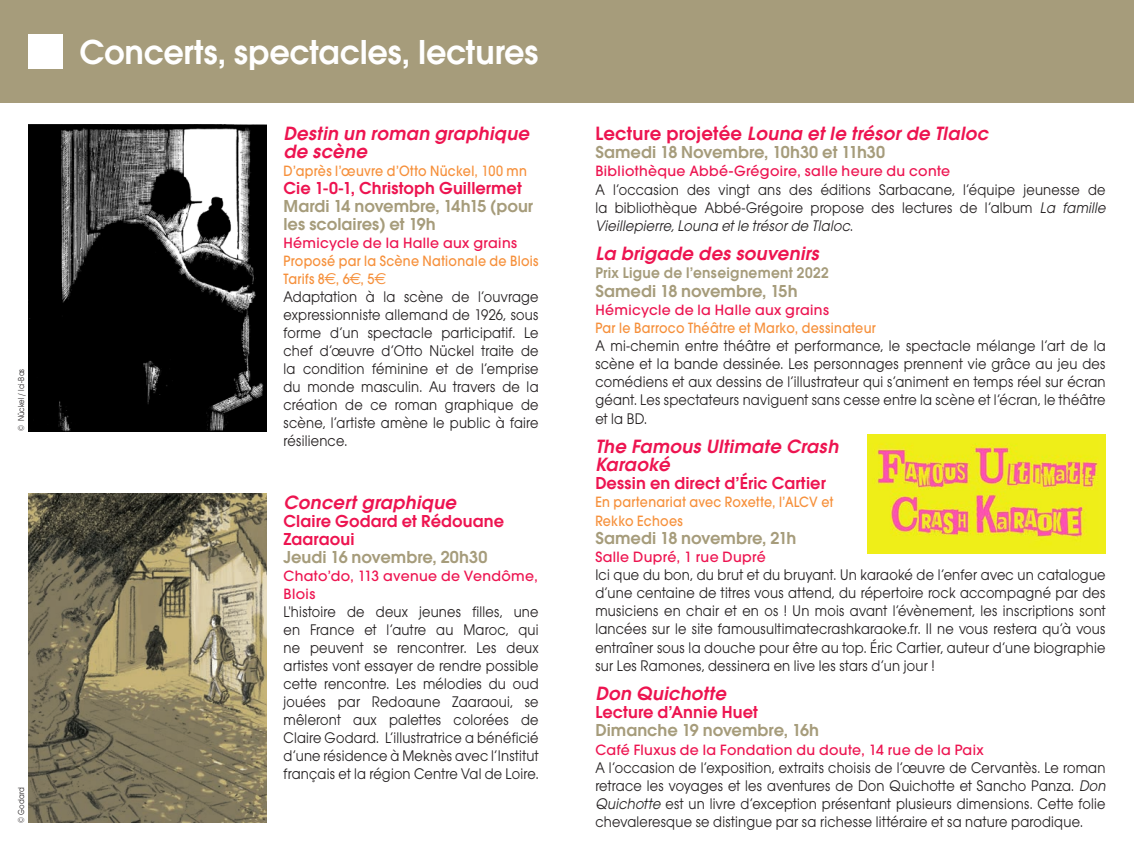
<style>
.page{position:relative;width:1134px;height:851px;background:#fff}
.page>*{position:absolute;margin:0;border:0;box-sizing:border-box;transform-origin:0 0}
.t1{font:600 36px "Avant Garde Gothic Itc T";letter-spacing:-.005em;color:#fff}
.t2{font:italic 600 20px/18px "Avant Garde Gothic Itc T";color:#ed1450}
.t3{font:600 18px/18px "Avant Garde Gothic Itc T";color:#a69c7b}
.t4{font:600 18px/18px "Avant Garde Gothic Itc T";letter-spacing:.005em;color:#ed1450}
.t5{font:16px/18px "Avant Garde Gothic Itc T";letter-spacing:.015em;color:#231f20;text-align:justify;scale:.9 1}
.t6{font:600 16px "Avant Garde Gothic Itc T";letter-spacing:.02em;color:#a69c7b;scale:.95 1}
.t7{font:500 14px/18px "Avant Garde";letter-spacing:.025em;color:#ed1450}
.t8{font:500 14px/18px "Avant Garde";letter-spacing:.025em;color:#f6903b;scale:.9 1}
.t9{font:9px "Avant Garde Gothic Itc T";letter-spacing:.02em;color:#231f20;scale:.85 1}
.s1{font-family:"Euro Sans";font-weight:400;font-size:16px}
.s2{font-style:normal}
.s3{font-style:italic}
</style>
<div class="page">
<div style="left:567px;top:0;width:567px;height:102px;background:#a69c7b"></div>
<div style="left:0;top:0;width:567px;height:102px;background:#a69c7b"></div>
<div style="left:28px;top:35px;width:34px;height:34px;background:#fff"></div>
<img style="left:28px;top:125px;width:238px;height:306px">
<img style="left:28px;top:493px;width:238px;height:329px">
<img style="left:867px;top:434px;width:238px;height:119px">
<p class="t9" style="left:16px;top:431px;width:75px;rotate:-90deg">© Nückel / Ici-Bas</p>
<p class="t9" style="left:16px;top:822px;width:43px;rotate:-90deg">© Godard</p>
<h1 class="t1" style="left:79px;top:31px;width:461px">Concerts, spectacles, lectures</h1>
<p class="t2" style="left:283px;top:124px;width:251px">Destin un roman graphique de scène</p>
<p class="t8" style="left:283px;top:162px;width:272px">D’après l’œuvre d’Otto Nückel, 100 mn</p>
<p class="t4" style="left:283px;top:179px;width:240px">Cie 1-0-1, Christoph Guillermet</p>
<p class="t3" style="left:283px;top:197px;width:251px">Mardi 14 novembre, 14h15 (pour les scolaires) et 19h</p>
<p class="t7" style="left:283px;top:234px;width:235px">Hémicycle de la Halle aux grains</p>
<p class="t8" style="left:283px;top:252px;width:285px">Proposé par la Scène Nationale de Blois<br>Tarifs 8<span class="s1">€</span>, 6<span class="s1">€</span>, 5<span class="s1">€</span></p>
<p class="t5" style="left:283px;top:287px;width:285px">Adaptation à la scène de l’ouvrage expressionniste allemand de 1926, sous forme d’un spectacle participatif. Le chef d’œuvre d’Otto Nückel traite de la condition féminine et de l’emprise du monde masculin. Au travers de la création de ce roman graphique de scène, l’artiste amène le public à faire résilience.</p>
<p class="t2" style="left:283px;top:493px;width:178px">Concertgraphique</p>
<p class="t4" style="left:283px;top:511px;width:222px">Claire Godard et Rédouane<br>Zaaraoui</p>
<p class="t3" style="left:283px;top:547px;width:205px">Jeudi 16 novembre, 20h30</p>
<p class="t7" style="left:283px;top:566px;width:256px">Chato’do, 113 avenue de Vendôme,<br>Blois</p>
<p class="t5" style="left:283px;top:602px;width:285px">L'histoire de deux jeunes filles, une en France et l’autre au Maroc, qui ne peuvent se rencontrer. Les deux artistes vont essayer de rendre possible cette rencontre. Les mélodies du oud jouées par Redoaune Zaaraoui, se mêleront aux palettes colorées de Claire Godard. L’illustratrice a bénéficié d’une résidence à Meknès avec l’Institut français et la région Centre Val de Loire.</p>
<p class="t2" style="left:595px;top:124px;width:398px"><span class="s2">Le ct u re p roj et é e</span> Louna etle trésorde Tlaloc</p>
<p class="t3" style="left:595px;top:143px;width:291px">Samedi 18 Novembre, 10h30 et 11h30</p>
<p class="t7" style="left:595px;top:162px;width:356px">Bibliothèque Abbé-Grégoire, salle heure du conte</p>
<p class="t5" style="left:595px;top:180px;width:572px;text-align:left">A l’occasion des vingt ans des éditions Sarbacane, l’équipe jeunesse de la bibliothèque Abbé-Grégoire propose des lectures de l’album <span class="s3">La famille<br>Vieillepierre,Louna etle trésorde Tlaloc</span>.</p>
<p class="t2" style="left:595px;top:244px;width:229px">La brigade des souvenirs</p>
<p class="t6" style="left:595px;top:264px;width:247px">Prix Ligue de l’enseignement 2022</p>
<p class="t3" style="left:595px;top:281px;width:204px">Samedi 18 novembre, 15h</p>
<p class="t7" style="left:595px;top:300px;width:235px">Hémicycle de la Halle aux grains</p>
<p class="t8" style="left:595px;top:319px;width:313px">Par le Barroco Théâtre et Marko, dessinateur</p>
<p class="t5" style="left:595px;top:336px;width:568px">A mi-chemin entre théâtre et performance, le spectacle mélange l’art de la scène et la bande dessinée. Les personnages prennent vie grâce au jeu des comédiens et aux dessins de l’illustrateur qui s’animent en temps réel sur écran géant. Les spectateurs naviguent sans cesse entre la scène et l’écran, le théâtre et la BD.</p>
<p class="t2" style="left:595px;top:437px;width:249px">The Famous Ultimate Crash<br>Karaoké</p>
<p class="t4" style="left:595px;top:474px;width:232px">Dessin en direct d’Éric Cartier</p>
<p class="t8" style="left:595px;top:493px;width:266px">En partenariat avec Roxette, l’ALCV et<br>Rekko Echoes</p>
<p class="t3" style="left:595px;top:528px;width:203px">Samedi 18 novembre, 21h</p>
<p class="t7" style="left:595px;top:547px;width:172px">Salle Dupré, 1 rue Dupré</p>
<p class="t5" style="left:595px;top:565px;width:568px">Ici que du bon, du brut et du bruyant. Un karaoké de l’enfer avec un catalogue d’une centaine de titres vous attend, du répertoire rock accompagné par des musiciens en chair et en os ! Un mois avant l’évènement, les inscriptions sont lancées sur le site famousultimatecrashkaraoke.fr. Il ne vous restera qu’à vous entraîner sous la douche pour être au top. Éric Cartier, auteur d’une biographie sur Les Ramones, dessinera en live les stars d’un jour !</p>
<p class="t2" style="left:595px;top:684px;width:136px">Don Quichotte</p>
<p class="t4" style="left:595px;top:703px;width:164px">Lecture d’Annie Huet</p>
<p class="t3" style="left:595px;top:721px;width:225px">Dimanche 19 novembre, 16h</p>
<p class="t7" style="left:595px;top:740px;width:390px">Café Fluxus de la Fondation du doute, 14 rue de la Paix</p>
<p class="t5" style="left:595px;top:758px;width:572px;text-align:left">A l’occasion de l’exposition, extraits choisis de l’œuvre de Cervantès. Le roman retrace les voyages et les aventures de Don Quichotte et Sancho Panza. <span class="s3">Don Quichotte</span> est un livre d’exception présentant plusieurs dimensions. Cette folie chevaleresque se distingue par sa richesse littéraire et sa nature parodique.</p>
</div>
